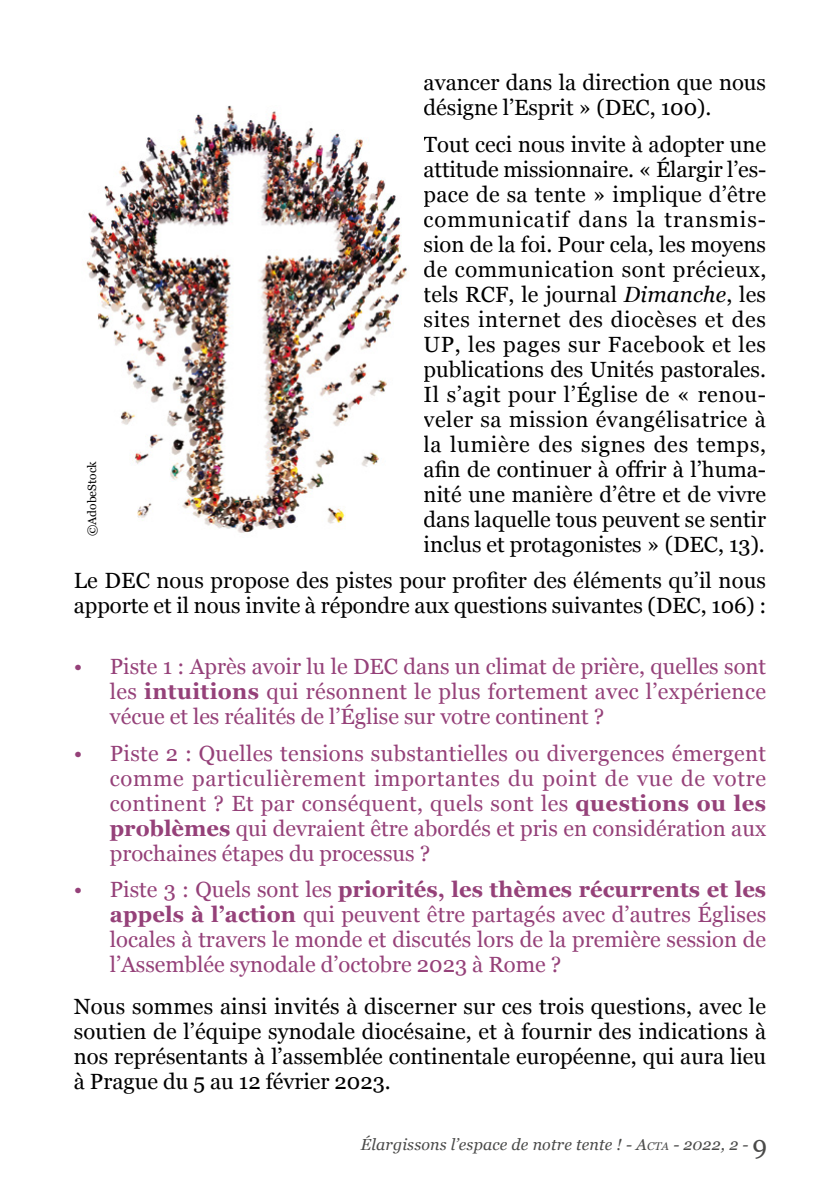
<style>
.page{position:relative;width:840px;height:1191px;background:#fff}
.page>*{position:absolute;margin:0;border:0;box-sizing:border-box;transform-origin:0 0}
.t1{font:22px/25px "Georgia";color:#000}
.t2{font:22px/25px "Georgia";color:#954179;text-align:justify}
.t3{font:italic 16px "Georgia";letter-spacing:.01em;color:#4a4a49}
.t4{font:12px "Georgia";color:#000}
.s1{font-style:italic}
.s2{font-weight:700}
.s3{font-style:inherit}
.s4{font-size:11.2px}
.s5{font-style:normal;font-size:26px}
</style>
<div class="page">
<img style="left:86px;top:105px;width:321px;height:428px">
<p class="t1" style="left:423px;top:69px;width:344px">avancer dans la direction que nous désigne l’Esprit » (DEC, 100).</p>
<p class="t1" style="left:423px;top:131px;width:344px">Tout ceci nous invite à adopter une attitude missionnaire. « Élargir l’es&shy;pace de sa tente » implique d’être communicatif dans la transmis&shy;sion de la foi. Pour cela, les moyens de communication sont précieux, tels RCF, le journal <span class="s1">Dimanche</span>, les sites internet des diocèses et des UP, les pages sur Facebook et les publications des Unités pastorales.<br>Il s’agit pour l’Église de « renou&shy;veler sa mission évangélisatrice à la lumière des signes des temps, afin de continuer à offrir à l’huma&shy;nité une manière d’être et de vivre dans laquelle tous peuvent se sentir inclus et protagonistes » (DEC, 13).</p>
<p class="t1" style="left:74px;top:567px;width:693px">Le DEC nous propose des pistes pour profiter des éléments qu’il nous apporte et il nous invite à répondre aux questions suivantes (DEC, 106) :</p>
<p class="t2" style="left:110px;top:653px;width:657px;text-indent:-36px">• Piste 1 : Après avoir lu le DEC dans un climat de prière, quelles sont les <span class="s2">intuitions</span> qui résonnent le plus fortement avec l’expérience vécue et les réalités de l’Église sur votre continent ?</p>
<p class="t2" style="left:110px;top:740px;width:657px;text-indent:-36px">• Piste 2 : Quelles tensions substantielles ou divergences émergent comme particulièrement importantes du point de vue de votre continent ? Et par conséquent, quels sont les <span class="s2">questions ou les problèmes</span> qui devraient être abordés et pris en considération aux prochaines étapes du processus ?</p>
<p class="t2" style="left:110px;top:876px;width:657px;text-indent:-36px">• Piste 3 : Quels sont les <span class="s2">priorités, les thèmes récurrents et les appels à l’action</span> qui peuvent être partagés avec d’autres Églises locales à travers le monde et discutés lors de la première session de l’Assemblée synodale d’octobre 2023 à Rome ?</p>
<p class="t1" style="left:74px;top:993px;width:693px;text-align:justify">Nous sommes ainsi invités à discerner sur ces trois questions, avec le soutien de l’équipe synodale diocésaine, et à fournir des indications à nos représentants à l’assemblée continentale européenne, qui aura lieu à Prague du 5 au 12 février 2023.</p>
<p class="t4" style="left:83px;top:536px;width:76px;rotate:-90deg">©AdobeStock</p>
<p class="t3" style="left:360px;top:1132px;width:407px">Élargissons l’espace de notre tente ! - <span class="s3">A</span><span class="s4">cta</span> - 2022, 2 - <span class="s5">9</span></p>
</div>
